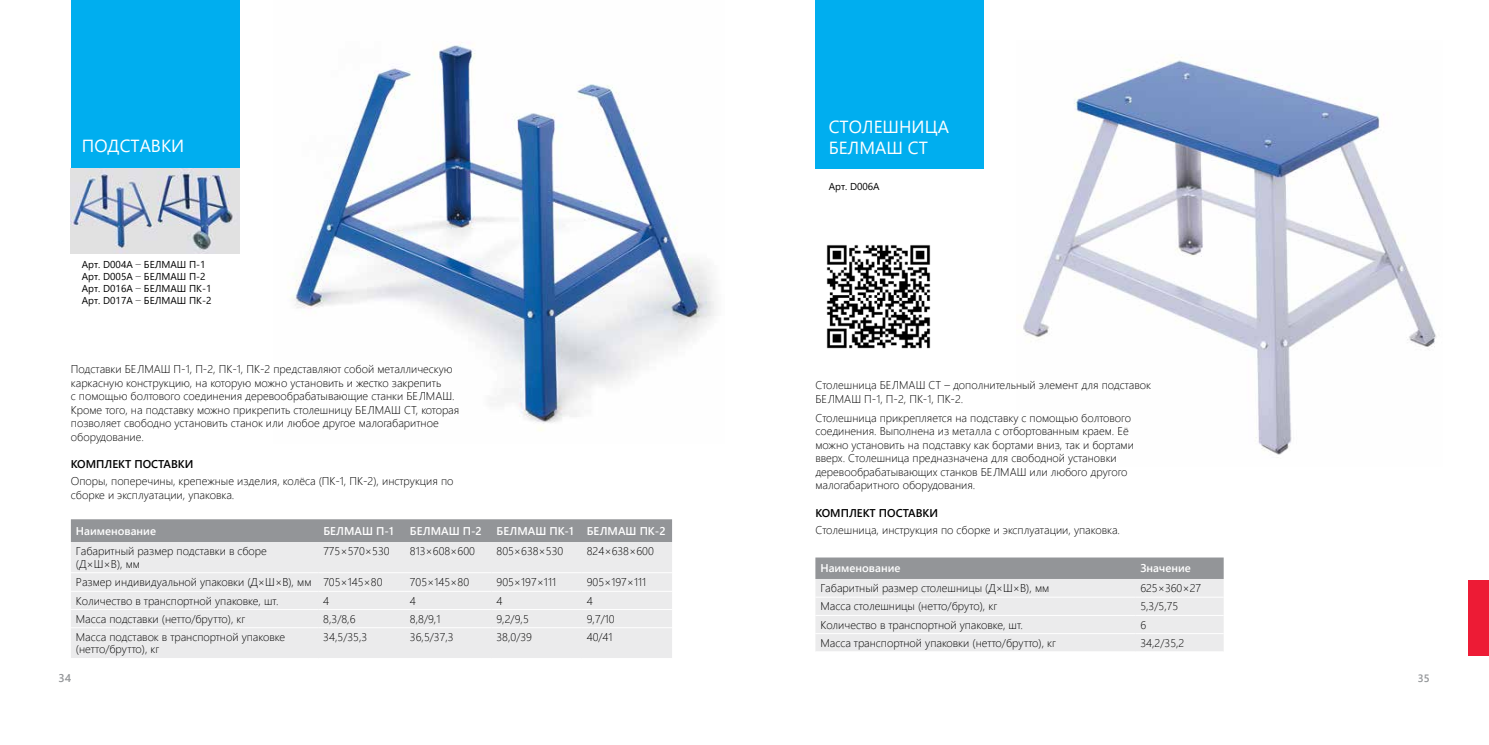
<style>
.page{position:relative;width:1489px;height:745px;background:#fff}
.page>*{position:absolute;margin:0;border:0;box-sizing:border-box;transform-origin:0 0}
.t1{font:17.5px/21px "Segoe UI";color:#fff}
.t2{font:300 11.25px/13.5px "Segoe UI";color:#000}
.t3{font:600 11.25px "Segoe UI";color:#fff}
.t4{font:600 11.25px "Segoe UI";color:#000}
.t5{font:600 11.25px "Segoe UI";color:#939598}
.t6{font:600 10.62px "Segoe UI";color:#939598}
.t7{font:10px/12px "Segoe UI";color:#000}
.s1{font-family:"Times New Roman"}
</style>
<div class="page">
<img style="left:1023px;top:55px;width:414px;height:403px">
<div style="left:71px;top:0;width:168px;height:168px;background:#00aeef"></div>
<div style="left:71px;top:519px;width:601px;height:22px;background:#939598"></div>
<div style="left:71px;top:541px;width:601px;height:116px;background:#ebebec"></div>
<hr style="left:71px;top:572px;width:247px;height:1px;background:#fff">
<hr style="left:318px;top:572px;width:87px;height:1px;background:#fff">
<hr style="left:405px;top:572px;width:86px;height:1px;background:#fff">
<hr style="left:491px;top:572px;width:91px;height:1px;background:#fff">
<hr style="left:582px;top:572px;width:90px;height:1px;background:#fff">
<hr style="left:71px;top:590px;width:247px;height:1px;background:#fff">
<hr style="left:318px;top:590px;width:87px;height:1px;background:#fff">
<hr style="left:405px;top:590px;width:86px;height:1px;background:#fff">
<hr style="left:491px;top:590px;width:91px;height:1px;background:#fff">
<hr style="left:582px;top:590px;width:90px;height:1px;background:#fff">
<hr style="left:71px;top:608px;width:247px;height:1px;background:#fff">
<hr style="left:318px;top:608px;width:87px;height:1px;background:#fff">
<hr style="left:405px;top:608px;width:86px;height:1px;background:#fff">
<hr style="left:491px;top:608px;width:91px;height:1px;background:#fff">
<hr style="left:582px;top:608px;width:90px;height:1px;background:#fff">
<hr style="left:71px;top:627px;width:247px;height:1px;background:#fff">
<hr style="left:318px;top:627px;width:87px;height:1px;background:#fff">
<hr style="left:405px;top:627px;width:86px;height:1px;background:#fff">
<hr style="left:491px;top:627px;width:91px;height:1px;background:#fff">
<hr style="left:582px;top:627px;width:90px;height:1px;background:#fff">
<div style="left:815px;top:0;width:168px;height:168px;background:#00aeef"></div>
<svg style="left:815px;top:557px;width:408px;height:94px;background:#d6d7d8"></svg>
<hr style="left:815px;top:596px;width:320px;height:1px;background:#fff">
<hr style="left:1135px;top:596px;width:88px;height:1px;background:#fff">
<hr style="left:815px;top:614px;width:320px;height:1px;background:#fff">
<hr style="left:1135px;top:614px;width:88px;height:1px;background:#fff">
<hr style="left:815px;top:633px;width:320px;height:1px;background:#fff">
<hr style="left:1135px;top:633px;width:88px;height:1px;background:#fff">
<img style="left:288px;top:44px;width:427px;height:387px">
<div style="left:1467px;top:579px;width:21px;height:76px;background:#ed1b35"></div>
<img style="left:71px;top:168px;width:168px;height:85px">
<img style="left:826px;top:245px;width:105px;height:104px">
<h1 class="t1" style="left:82px;top:135px;width:104px">ПОДСТАВКИ</h1>
<p class="t7" style="left:82px;top:258px;width:131px">Арт. D004A <span class="s1">−</span> БЕЛМАШ П-1<br>Арт. D005A <span class="s1">−</span> БЕЛМАШ П-2<br>Арт. D016A <span class="s1">−</span> БЕЛМАШ ПК-1<br>Арт. D017A <span class="s1">−</span> БЕЛМАШ ПK-2</p>
<p class="t2" style="left:71px;top:361px;width:390px">Подставки БЕЛМАШ П-1, П-2, ПК-1, ПК-2 представляют собой металлическую каркасную конструкцию, на которую можно установить и жестко закрепить<br>с помощью болтового соединения деревообрабатывающие станки БЕЛМАШ.<br>Кроме того, на подставку можно прикрепить столешницу БЕЛМАШ СТ, которая позволяет свободно установить станок или любое другое малогабаритное оборудование.</p>
<p class="t4" style="left:71px;top:455px;width:124px">КОМПЛЕКТ ПОСТАВКИ</p>
<p class="t2" style="left:71px;top:474px;width:384px">Опоры, поперечины, крепежные изделия, колёса (ПК-1, ПК-2), инструкция по сборке и эксплуатации, упаковка.</p>
<p class="t3" style="left:76px;top:521px;width:82px">Наименование</p>
<p class="t3" style="left:323px;top:521px;width:72px">БЕЛМАШ П-1</p>
<p class="t3" style="left:410px;top:521px;width:73px">БЕЛМАШ П-2</p>
<p class="t3" style="left:496px;top:521px;width:170px">БЕЛМАШ ПК-1 БЕЛМАШ ПК-2</p>
<p class="t2" style="left:76px;top:544px;width:192px;line-height:12.5px">Габаритный размер подставки в сборе (Д×Ш×В), мм</p>
<p class="t2" style="left:323px;top:543px;width:68px">775×570×530</p>
<p class="t2" style="left:410px;top:543px;width:66px">813×608×600</p>
<p class="t2" style="left:496px;top:543px;width:68px">805×638×530</p>
<p class="t2" style="left:586px;top:543px;width:68px">824×638×600</p>
<p class="t2" style="left:76px;top:574px;width:308px">Размер индивидуальной упаковки (Д×Ш×В), мм 705×145×80</p>
<p class="t2" style="left:410px;top:574px;width:61px">705×145×80</p>
<p class="t2" style="left:496px;top:574px;width:61px">905×197×111</p>
<p class="t2" style="left:586px;top:574px;width:61px">905×197×111</p>
<p class="t2" style="left:76px;top:593px;width:204px">Количество в транспортной упаковке, шт.</p>
<p class="t2" style="left:323px;top:593px;width:7px">4</p>
<p class="t2" style="left:410px;top:593px;width:7px">4</p>
<p class="t2" style="left:496px;top:593px;width:7px">4</p>
<p class="t2" style="left:586px;top:593px;width:7px">4</p>
<p class="t2" style="left:76px;top:611px;width:171px">Масса подставки (нетто/брутто), кг</p>
<p class="t2" style="left:323px;top:611px;width:34px">8,3/8,6</p>
<p class="t2" style="left:410px;top:611px;width:32px">8,8/9,1</p>
<p class="t2" style="left:496px;top:611px;width:34px">9,2/9,5</p>
<p class="t2" style="left:586px;top:611px;width:29px">9,7/10</p>
<p class="t2" style="left:76px;top:629px;width:211px;line-height:12.5px">Масса подставок в транспортной упаковке (нетто/брутто), кг</p>
<p class="t2" style="left:323px;top:629px;width:46px">34,5/35,3</p>
<p class="t2" style="left:410px;top:629px;width:45px">36,5/37,3</p>
<p class="t2" style="left:496px;top:629px;width:37px">38,0/39</p>
<p class="t2" style="left:586px;top:629px;width:27px">40/41</p>
<p class="t5" style="left:58px;top:668px;width:14px">34</p>
<h1 class="t1" style="left:828px;top:115px;width:122px">СТОЛЕШНИЦА<br>БЕЛМАШ СТ</h1>
<p class="t7" style="left:828px;top:180px;width:52px">Арт. D006A</p>
<p class="t2" style="left:815px;top:378px;width:337px">Столешница БЕЛМАШ СТ – дополнительный элемент для подставок<br>БЕЛМАШ П-1, П-2, ПК-1, ПК-2.</p>
<p class="t2" style="left:815px;top:410px;width:320px">Столешница прикрепляется на подставку с помощью болтового соединения. Выполнена из металла с отбортованным краем. Её можно установить на подставку как бортами вниз, так и бортами вверх. Столешница предназначена для свободной установки деревообрабатывающих станков БЕЛМАШ или любого другого малогабаритного оборудования.</p>
<p class="t4" style="left:815px;top:503px;width:124px">КОМПЛЕКТ ПОСТАВКИ</p>
<p class="t2" style="left:815px;top:522px;width:306px">Столешница, инструкция по сборке и эксплуатации, упаковка.</p>
<p class="t3" style="left:820px;top:559px;width:82px">Наименование</p>
<p class="t3" style="left:1140px;top:559px;width:52px">Значение</p>
<p class="t2" style="left:820px;top:580px;width:230px">Габаритный размер столешницы (Д×Ш×В), мм</p>
<p class="t2" style="left:1140px;top:580px;width:62px">625×360×27</p>
<p class="t2" style="left:820px;top:598px;width:178px">Масса столешницы (нетто/бруто), кг</p>
<p class="t2" style="left:1140px;top:598px;width:39px">5,3/5,75</p>
<p class="t2" style="left:820px;top:617px;width:204px">Количество в транспортной упаковке, шт.</p>
<p class="t2" style="left:1140px;top:617px;width:7px">6</p>
<p class="t2" style="left:820px;top:635px;width:237px">Масса транспортной упаковки (нетто/брутто), кг</p>
<p class="t2" style="left:1140px;top:635px;width:46px">34,2/35,2</p>
<p class="t6" style="left:1417px;top:669px;width:13px">35</p>
</div>
